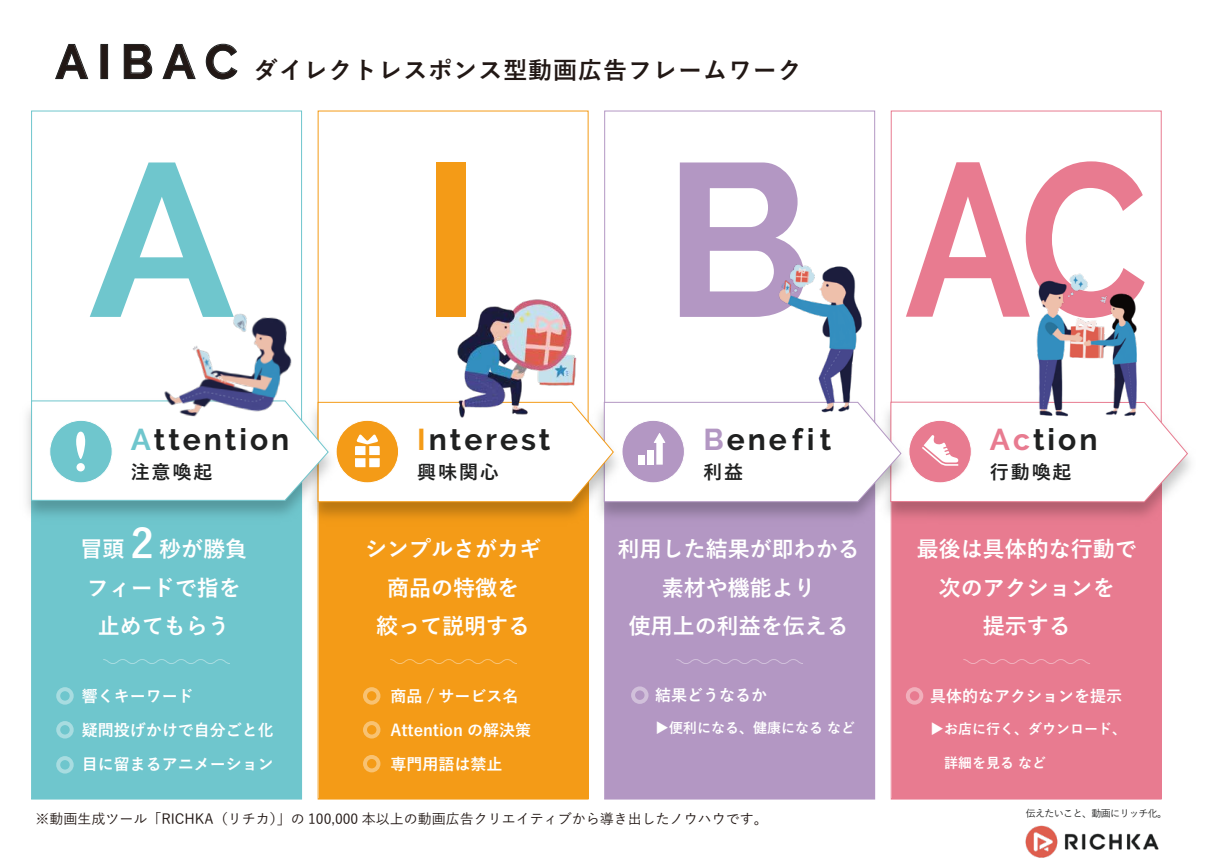
<style>
.page{position:relative;width:1220px;height:864px;background:#fff}
.page>*{position:absolute;margin:0;border:0;box-sizing:border-box;transform-origin:0 0}
.t1{font:700 40px "Yu Go";color:#fff}
.t2{font:700 30px "Raleway";letter-spacing:.1em;color:#1f2020}
.t3{font:700 24px "Yu Go";letter-spacing:.04em;color:#221815}
.t4{font:700 22px/38.5px "Yu Go";color:#fff;text-align:center}
.t5{font:700 19px "Yu Go";letter-spacing:.1em;color:#1f2020}
.t6{font:700 16px/34px "Yu Go";color:#fff}
.t7{font:500 14px "Yu Go";color:#221815}
.t8{font:700 14px "Yu Go";color:#fff}
.t9{font:500 10px "Yu Go";letter-spacing:-.06em;color:#1f2020}
.s1{font-family:"Raleway";font-size:48px}
.s2{color:#6fc6cd}
.s3{color:#f49b17}
.s4{color:#b397c3}
.s5{color:#e87b90}
</style>
<div class="page">
<div style="left:32px;top:466px;width:270px;height:332px;background:#6fc6cd"></div>
<div style="left:892px;top:466px;width:270px;height:332px;background:#e87b90"></div>
<div style="left:319px;top:466px;width:270px;height:332px;background:#f49b17"></div>
<div style="left:605px;top:466px;width:270px;height:332px;background:#b397c3"></div>
<svg style="left:55px;top:44px;width:34px;height:36px"></svg>
<div style="left:100px;top:44px;width:8px;height:35px;border:1px solid #1f2020"></div>
<svg style="left:123px;top:44px;width:30px;height:35px"></svg>
<svg style="left:162px;top:44px;width:34px;height:36px"></svg>
<svg style="left:205px;top:43px;width:33px;height:37px"></svg>
<svg style="left:90px;top:162px;width:137px;height:155px"></svg>
<svg style="left:906px;top:161px;width:239px;height:156px"></svg>
<div style="left:436px;top:162px;width:30px;height:155px;background:#f49b17"></div>
<svg style="left:680px;top:162px;width:118px;height:155px"></svg>
<img style="left:629px;top:396px;width:288px;height:131px">
<img style="left:317px;top:503px;width:312px;height:24px">
<img style="left:26px;top:395px;width:318px;height:130px">
<svg style="left:56px;top:687px;width:18px;height:17px"></svg>
<svg style="left:56px;top:721px;width:18px;height:17px"></svg>
<svg style="left:56px;top:756px;width:18px;height:17px"></svg>
<svg style="left:363px;top:687px;width:17px;height:17px"></svg>
<svg style="left:631px;top:686px;width:18px;height:17px"></svg>
<svg style="left:906px;top:687px;width:17px;height:17px"></svg>
<svg style="left:363px;top:721px;width:17px;height:17px"></svg>
<svg style="left:363px;top:755px;width:17px;height:17px"></svg>
<img style="left:457px;top:267px;width:149px;height:132px">
<img style="left:1029px;top:263px;width:115px;height:136px">
<img style="left:772px;top:254px;width:119px;height:145px">
<svg style="left:103px;top:659px;width:125px;height:4px"></svg>
<svg style="left:390px;top:659px;width:125px;height:4px"></svg>
<svg style="left:676px;top:659px;width:125px;height:4px"></svg>
<svg style="left:963px;top:659px;width:125px;height:4px"></svg>
<img style="left:143px;top:299px;width:164px;height:100px">
<img style="left:1025px;top:825px;width:134px;height:33px">
<svg style="left:31px;top:399px;width:1158px;height:104px"></svg>
<p class="t3" style="left:56px;top:56px;width:748px"><span class="s1">A I BAC</span> ダイレクトレスポンス型動画広告フレームワーク</p>
<h2 class="t2" style="left:131px;top:422px;width:160px"><span class="s2">A</span>ttention</h2>
<p class="t5" style="left:131px;top:460px;width:83px">注意喚起</p>
<h2 class="t2" style="left:417px;top:422px;width:135px"><span class="s3">I</span>nterest</h2>
<p class="t5" style="left:417px;top:460px;width:83px">興味関心</p>
<h2 class="t2" style="left:703px;top:422px;width:129px"><span class="s4">B</span>ene t</h2>
<p class="t5" style="left:703px;top:460px;width:41px">利益</p>
<h2 class="t2" style="left:990px;top:422px;width:109px"><span class="s5">Ac</span>tion</h2>
<p class="t5" style="left:990px;top:460px;width:83px">行動喚起</p>
<h1 class="t1" style="left:131px;top:520px;width:24px">2</h1>
<p class="t4" style="left:87px;top:568px;width:155px">フィードで指を止めてもらう</p>
<p class="t4" style="left:80px;top:530px;width:168px">冒頭　 秒が勝負</p>
<p class="t6" style="left:82px;top:679px;width:193px">響くキーワード<br>疑問投げかけで自分ごと化目に留まるアニメーション</p>
<p class="t4" style="left:365px;top:530px;width:177px">シンプルさがカギ商品の特徴を<br>絞って説明する</p>
<p class="t4" style="left:618px;top:530px;width:243px">利用した結果が即わかる素材や機能より<br>使用上の利益を伝える</p>
<p class="t4" style="left:917px;top:530px;width:221px">最後は具体的な行動で次のアクションを<br>提示する</p>
<p class="t6" style="left:391px;top:679px;width:142px">商品 / サービス名<br>Attention の解決策専門用語は禁止</p>
<p class="t6" style="left:655px;top:678px;width:113px">結果どうなるか</p>
<p class="t8" style="left:655px;top:719px;width:201px">▶便利になる、健康になる など</p>
<p class="t6" style="left:930px;top:679px;width:193px">具体的なアクションを提示</p>
<p class="t8" style="left:930px;top:721px;width:197px">▶お店に行く、ダウンロード、</p>
<p class="t8" style="left:930px;top:755px;width:117px">　詳細を見る など</p>
<p class="t7" style="left:35px;top:805px;width:734px">※動画生成ツール「RICHKA（リチカ）」の 100,000 本以上の動画広告クリエイティブから導き出したノウハウです。</p>
<p class="t9" style="left:1026px;top:803px;width:143px">伝えたいこと、動画にリッチ化。</p>
</div>
